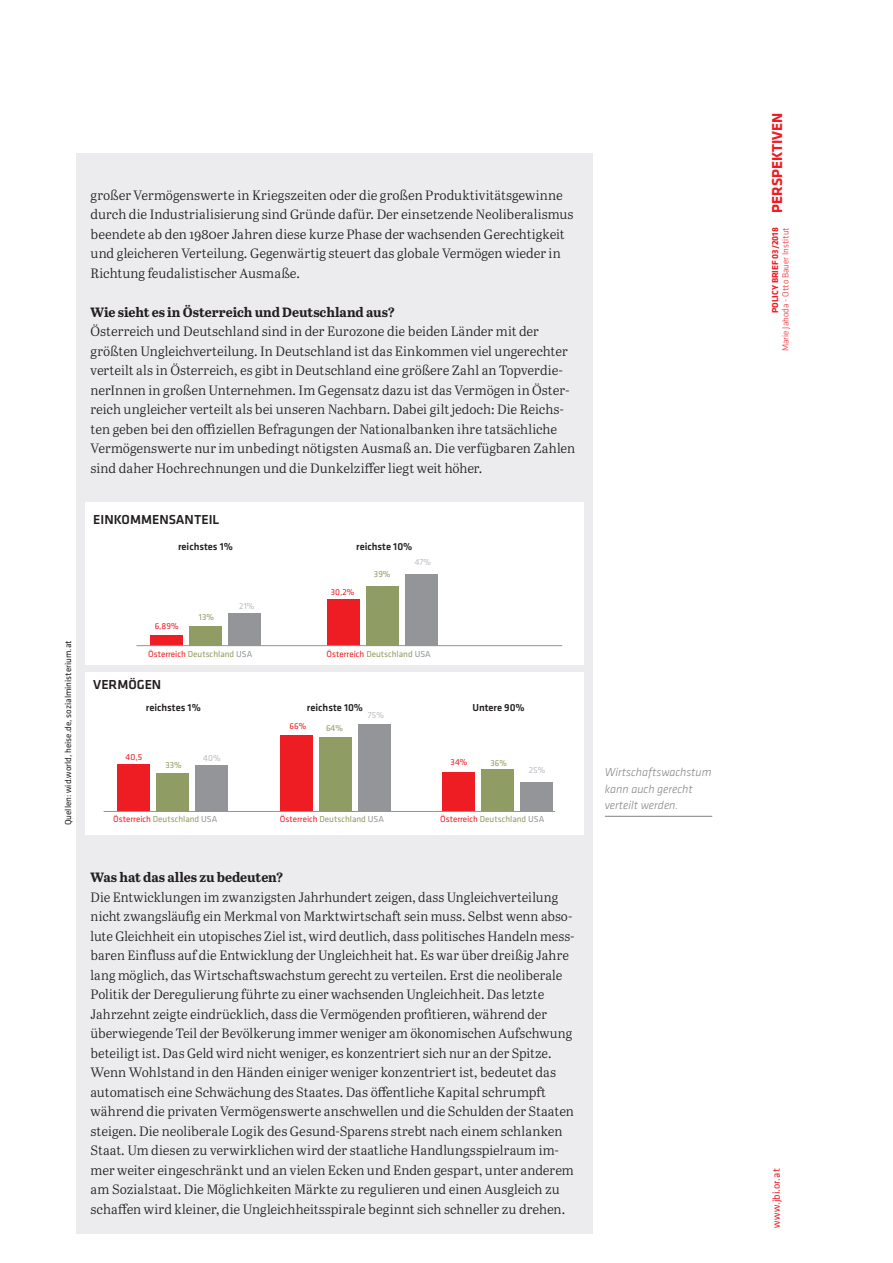
<style>
.page{position:relative;width:893px;height:1263px;background:#fff}
.page>*{position:absolute;margin:0;border:0;box-sizing:border-box;transform-origin:0 0}
.t1{font:13.5px/19.5px "Abril Text Lt";color:#231f20}
.t2{font:700 13.5px "Abril Text";letter-spacing:-.005em;color:#231f20}
.t3{font:500 13.5px "Klavika";color:#231f20}
.t4{font:italic 300 12px/16.5px "Klavika";color:#808285}
.t5{font:500 10.5px "Klavika";color:#231f20}
.t6{font:10.5px "Klavika";letter-spacing:.01em;color:#ee1d23}
.t7{font:9px "Klavika";color:#8f9d64}
.t8{font:9px "Klavika";color:#231f20}
.t9{font:700 9px "Klavika";color:#ee1d23}
.t10{font:300 9px "Klavika";color:#ee1d23}
.t11{font:9px "Klavika";color:#ee1d23}
.t12{font:9px "Klavika";color:#bcbdc0}
.s1{color:#ee1d23}
.s2{color:#939598}
.s3{font-size:15px}
</style>
<div class="page">
<div style="left:76px;top:153px;width:516px;height:1080px;background:#ececee"></div>
<hr style="left:605px;top:816px;width:107px;height:1px;background:#808285">
<div style="left:86px;top:502px;width:498px;height:163px;background:#fff"></div>
<div style="left:86px;top:672px;width:498px;height:163px;background:#fff"></div>
<div style="left:190px;top:626px;width:32px;height:20px;background:#8f9d64"></div>
<div style="left:157px;top:773px;width:32px;height:38px;background:#8f9d64"></div>
<div style="left:320px;top:737px;width:32px;height:74px;background:#8f9d64"></div>
<div style="left:481px;top:769px;width:32px;height:42px;background:#8f9d64"></div>
<div style="left:367px;top:586px;width:32px;height:60px;background:#8f9d64"></div>
<div style="left:151px;top:635px;width:32px;height:11px;background:#ee1d23"></div>
<div style="left:118px;top:764px;width:32px;height:47px;background:#ee1d23"></div>
<div style="left:281px;top:735px;width:32px;height:76px;background:#ee1d23"></div>
<div style="left:442px;top:772px;width:32px;height:39px;background:#ee1d23"></div>
<div style="left:328px;top:599px;width:32px;height:47px;background:#ee1d23"></div>
<div style="left:228px;top:613px;width:32px;height:33px;background:#939598"></div>
<div style="left:196px;top:765px;width:32px;height:46px;background:#939598"></div>
<div style="left:359px;top:724px;width:32px;height:87px;background:#939598"></div>
<div style="left:520px;top:782px;width:32px;height:29px;background:#939598"></div>
<div style="left:406px;top:574px;width:32px;height:72px;background:#939598"></div>
<hr style="left:136px;top:645px;width:426px;height:1px;background:#939598">
<hr style="left:104px;top:811px;width:451px;height:1px;background:#939598">
<p class="t8" style="left:63px;top:825px;width:186px;rotate:-90deg">Quellen: wid.world, heise.de, sozialministerium.at</p>
<p class="t1" style="left:91px;top:185px;width:484px">großer Vermögenswerte in Kriegszeiten oder die großen Produktivitätsgewinne durch die Industrialisierung sind Gründe dafür. Der einsetzende Neoliberalismus beendete ab den 1980er Jahren diese kurze Phase der wachsenden Gerechtigkeit und gleicheren Verteilung. Gegenwärtig steuert das globale Vermögen wieder in Richtung feudalistischer Ausmaße.</p>
<p class="t2" style="left:91px;top:304px;width:306px">Wie sieht es in Österreich und Deutschland aus?</p>
<p class="t1" style="left:91px;top:321px;width:486px">Österreich und Deutschland sind in der Eurozone die beiden Länder mit der größten Ungleichverteilung. In Deutschland ist das Einkommen viel ungerechter verteilt als in Österreich, es gibt in Deutschland eine größere Zahl an Topverdie&shy;nerInnen in großen Unternehmen. Im Gegensatz dazu ist das Vermögen in Öster&shy;reich ungleicher verteilt als bei unseren Nachbarn. Dabei gilt jedoch: Die Reichs&shy;ten geben bei den offiziellen Befragungen der Nationalbanken ihre tatsächliche Vermögenswerte nur im unbedingt nötigsten Ausmaß an. Die verfügbaren Zahlen sind daher Hochrechnungen und die Dunkelziffer liegt weit höher.</p>
<p class="t3" style="left:93px;top:512px;width:128px">EINKOMMENSANTEIL</p>
<p class="t5" style="left:178px;top:541px;width:57px">reichstes 1%</p>
<p class="t5" style="left:356px;top:541px;width:58px">reichste 10%</p>
<p class="t11" style="left:155px;top:621px;width:25px">6,89%</p>
<p class="t7" style="left:199px;top:612px;width:17px">13%</p>
<p class="t12" style="left:239px;top:601px;width:17px">21%</p>
<p class="t7" style="left:148px;top:649px;width:106px"><span class="s1">Österreich</span> Deutschland <span class="s2">USA</span></p>
<p class="t11" style="left:331px;top:587px;width:25px">30,2%</p>
<p class="t7" style="left:374px;top:569px;width:18px">39%</p>
<p class="t12" style="left:415px;top:557px;width:18px">47%</p>
<p class="t7" style="left:327px;top:649px;width:106px"><span class="s1">Österreich</span> Deutschland <span class="s2">USA</span></p>
<p class="t3" style="left:93px;top:677px;width:70px">VERMÖGEN</p>
<p class="t5" style="left:146px;top:702px;width:57px">reichstes 1%</p>
<p class="t5" style="left:307px;top:702px;width:58px">reichste 10%</p>
<p class="t5" style="left:472px;top:702px;width:54px">Untere 90%</p>
<p class="t12" style="left:368px;top:710px;width:17px">75%</p>
<p class="t11" style="left:290px;top:721px;width:18px">66%</p>
<p class="t7" style="left:326px;top:723px;width:19px">64%</p>
<p class="t11" style="left:126px;top:752px;width:18px">40,5</p>
<p class="t7" style="left:165px;top:760px;width:18px">33%</p>
<p class="t12" style="left:203px;top:753px;width:19px">40%</p>
<p class="t11" style="left:451px;top:757px;width:18px">34%</p>
<p class="t7" style="left:490px;top:758px;width:18px">36%</p>
<p class="t12" style="left:529px;top:765px;width:18px">25%</p>
<p class="t7" style="left:113px;top:814px;width:106px"><span class="s1">Österreich</span> Deutschland <span class="s2">USA</span></p>
<p class="t7" style="left:280px;top:814px;width:106px"><span class="s1">Österreich</span> Deutschland <span class="s2">USA</span></p>
<p class="t7" style="left:440px;top:814px;width:106px"><span class="s1">Österreich</span> Deutschland <span class="s2">USA</span></p>
<p class="t2" style="left:91px;top:869px;width:194px">Was hat das alles zu bedeuten?</p>
<p class="t1" style="left:91px;top:887px;width:485px">Die Entwicklungen im zwanzigsten Jahrhundert zeigen, dass Ungleichverteilung nicht zwangsläufig ein Merkmal von Marktwirtschaft sein muss. Selbst wenn abso&shy;lute Gleichheit ein utopisches Ziel ist, wird deutlich, dass politisches Handeln mess&shy;baren Einfluss auf die Entwicklung der Ungleichheit hat. Es war über dreißig Jahre lang möglich, das Wirtschaftswachstum gerecht zu verteilen. Erst die neoliberale Politik der Deregulierung führte zu einer wachsenden Ungleichheit. Das letzte Jahrzehnt zeigte eindrücklich, dass die Vermögenden profitieren, während der überwiegende Teil der Bevölkerung immer weniger am ökonomischen Aufschwung beteiligt ist. Das Geld wird nicht weniger, es konzentriert sich nur an der Spitze.<br>Wenn Wohlstand in den Händen einiger weniger konzentriert ist, bedeutet das automatisch eine Schwächung des Staates. Das öffentliche Kapital schrumpft während die privaten Vermögenswerte anschwellen und die Schulden der Staaten steigen. Die neoliberale Logik des Gesund-Sparens strebt nach einem schlanken Staat. Um diesen zu verwirklichen wird der staatliche Handlungsspielraum im&shy;mer weiter eingeschränkt und an vielen Ecken und Enden gespart, unter anderem am Sozialstaat. Die Möglichkeiten Märkte zu regulieren und einen Ausgleich zu schaffen wird kleiner, die Ungleichheitsspirale beginnt sich schneller zu drehen.</p>
<p class="t4" style="left:605px;top:764px;width:108px">Wirtschaftswachstum kann auch gerecht verteilt werden.</p>
<p class="t9" style="left:770px;top:313px;width:202px;rotate:-90deg">POLICY BRIEF 03/2018 <span class="s3">PERSPEKTIVEN</span></p>
<p class="t10" style="left:781px;top:351px;width:125px;rotate:-90deg">Marie Jahoda - Otto Bauer Institut</p>
<p class="t6" style="left:770px;top:1228px;width:61px;rotate:-90deg">www.jbi.or.at</p>
</div>
